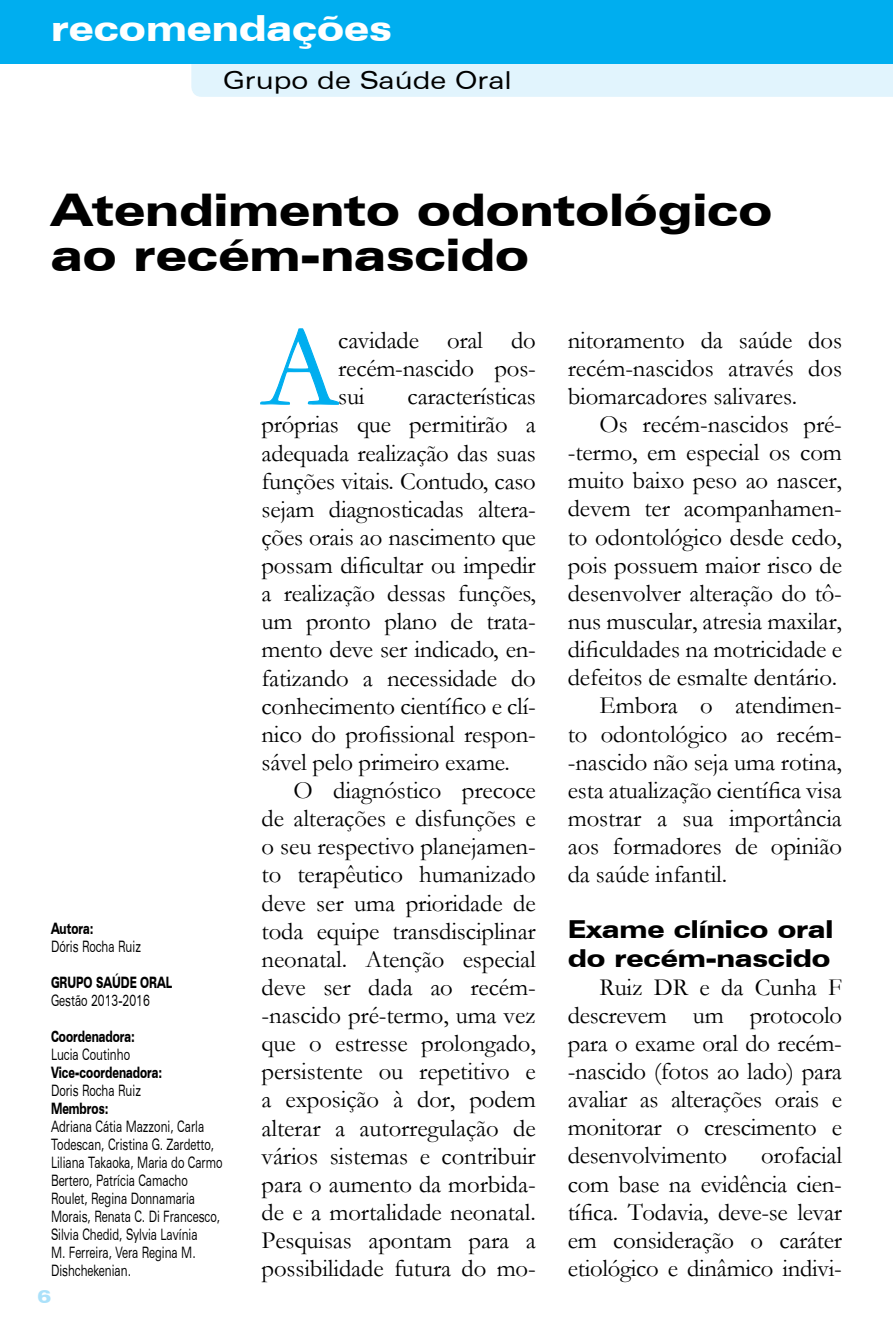
<style>
.page{position:relative;width:893px;height:1340px;background:#fff}
.page>*{position:absolute;margin:0;border:0;box-sizing:border-box;transform-origin:0 0}
.t1{font:114.98px "Garamond";color:#00aeef}
.t2{font:900 expanded 45px/45px "Zurich BT";color:#000}
.t3{font:900 expanded 36px "Zurich BT";color:#fff}
.t4{font:24.75px/28.1px "Garamond";letter-spacing:-.005em;color:#000;text-align:justify}
.t5{font:900 expanded 24.75px/28.1px "Zurich BT";letter-spacing:-.005em;color:#000}
.t6{font:expanded 24.75px "Zurich BT";color:#000}
.t7{font:900 expanded 18px "Zurich BT";color:#abe1fa}
.t8{font:expanded 15.75px/18px "Zurich BT";color:#000;scale:.6 1}
.t9{font:900 expanded 15.75px "Zurich BT";color:#000;scale:.6 1}
</style>
<div class="page">
<div style="left:191px;top:64px;width:702px;height:33px;background:#e1f4fd"></div>
<div style="left:0;top:0;width:893px;height:64px;background:#00aeef"></div>
<svg style="left:260px;top:328px;width:80px;height:77px"></svg>
<h3 class="t3" style="left:51px;top:7px;width:342px">recomendações</h3>
<p class="t6" style="left:223px;top:66px;width:290px">Grupo de Saúde Oral</p>
<h2 class="t2" style="left:51px;top:187px;width:723px">Atendimento odontológico ao recém-nascido</h2>
<p class="t9" style="left:51px;top:919px;width:72px">Autora:</p>
<p class="t8" style="left:51px;top:937px;width:151px">Dóris Rocha Ruiz</p>
<p class="t9" style="left:51px;top:973px;width:203px">GRUPO SAÚDE ORAL</p>
<p class="t8" style="left:51px;top:991px;width:166px">Gestão 2013-2016</p>
<p class="t9" style="left:51px;top:1027px;width:141px">Coordenadora:</p>
<p class="t8" style="left:51px;top:1045px;width:133px">Lucia Coutinho</p>
<p class="t9" style="left:51px;top:1063px;width:187px">Vice-coordenadora:</p>
<p class="t8" style="left:51px;top:1081px;width:151px">Doris Rocha Ruiz</p>
<p class="t9" style="left:51px;top:1099px;width:97px">Membros:</p>
<p class="t8" style="left:51px;top:1117px;width:287px">Adriana Cátia Mazzoni, Carla<br>Todescan, Cristina G. Zardetto,<br>Liliana Takaoka, Maria do Carmo<br>Bertero, Patrícia Camacho<br>Roulet, Regina Donnamaria<br>Morais, Renata C. Di Francesco,<br>Silvia Chedid, Sylvia Lavínia<br>M. Ferreira, Vera Regina M.<br>Dishchekenian.</p>
<p class="t7" style="left:37px;top:1285px;width:15px">6</p>
<h1 class="t1" style="left:262px;top:291px;width:79px">A</h1>
<p class="t4" style="left:338px;top:325px;width:199px">cavidade oral do recém-nascido pos&shy;sui</p>
<p class="t4" style="left:262px;top:382px;width:276px;text-indent:146px">características próprias que permitirão a adequada realização das suas funções vitais. Contudo, caso sejam diagnosticadas altera&shy;ções orais ao nascimento que possam dificultar ou impedir a realização dessas funções, um pronto plano de trata&shy;mento deve ser indicado, en&shy;fatizando a necessidade do conhecimento científico e clí&shy;nico do profissional respon&shy;sável pelo primeiro exame.</p>
<p class="t4" style="left:262px;top:775px;width:276px;text-indent:32px">O diagnóstico precoce de alterações e disfunções e o seu respectivo planejamen&shy;to terapêutico humanizado deve ser uma prioridade de toda equipe transdisciplinar neonatal. Atenção especial deve ser dada ao recém--nascido pré-termo, uma vez que o estresse prolongado, persistente ou repetitivo e a exposição à dor, podem alterar a autorregulação de vários sistemas e contribuir para o aumento da morbida&shy;de e a mortalidade neonatal.<br>Pesquisas apontam para a possibilidade futura do mo-</p>
<p class="t4" style="left:568px;top:325px;width:276px">nitoramento da saúde dos recém-nascidos através dos biomarcadores salivares.</p>
<p class="t4" style="left:600px;top:409px;width:244px">Os recém-nascidos pré-</p>
<p class="t4" style="left:568px;top:438px;width:276px">-termo, em especial os com</p>
<p class="t4" style="left:568px;top:466px;width:276px">muito baixo peso ao nascer,</p>
<p class="t4" style="left:568px;top:494px;width:276px">devem ter acompanhamen-</p>
<p class="t4" style="left:568px;top:522px;width:276px">to odontológico desde cedo,</p>
<p class="t4" style="left:568px;top:550px;width:276px">pois possuem maior risco de</p>
<p class="t4" style="left:568px;top:578px;width:276px">desenvolver alteração do tô-</p>
<p class="t4" style="left:568px;top:606px;width:276px">nus muscular, atresia maxilar,</p>
<p class="t4" style="left:568px;top:634px;width:276px">dificuldades na motricidade e</p>
<p class="t4" style="left:568px;top:662px;width:271px">defeitos de esmalte dentário.</p>
<p class="t4" style="left:600px;top:691px;width:244px">Embora o atendimen-</p>
<p class="t4" style="left:568px;top:719px;width:276px">to odontológico ao recém-</p>
<p class="t4" style="left:568px;top:747px;width:276px">-nascido não seja uma rotina,</p>
<p class="t4" style="left:568px;top:775px;width:276px">esta atualização científica visa</p>
<p class="t4" style="left:568px;top:803px;width:276px">mostrar a sua importância</p>
<p class="t4" style="left:568px;top:831px;width:276px">aos formadores de opinião</p>
<p class="t4" style="left:568px;top:859px;width:161px">da saúde infantil.</p>
<p class="t5" style="left:568px;top:915px;width:267px">Exame clínico oral do recém-nascido</p>
<p class="t4" style="left:568px;top:972px;width:276px;text-indent:32px">Ruiz DR e da Cunha F descrevem um protocolo para o exame oral do recém--nascido (fotos ao lado) para avaliar as alterações orais e monitorar o crescimento e desenvolvimento</p>
<p class="t4" style="left:568px;top:1140px;width:276px;text-indent:193px">orofacial com base na evidência cien&shy;tífica. Todavia, deve-se levar em consideração o caráter etiológico e dinâmico indivi-</p>
</div>
